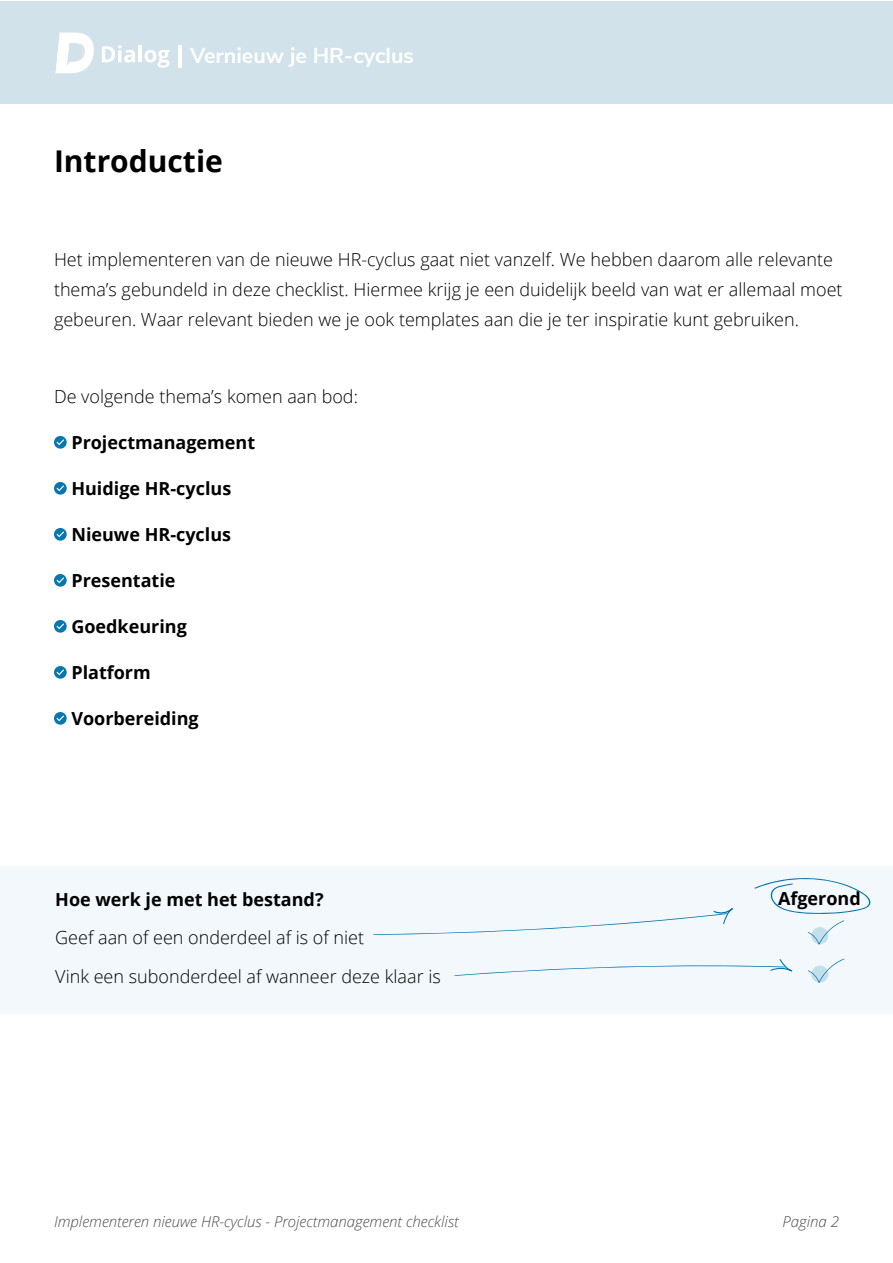
<style>
.page{position:relative;width:893px;height:1263px;background:#fff}
.page>*{position:absolute;margin:0;border:0;box-sizing:border-box;transform-origin:0 0}
.t1{font:700 30px "Open Sans";color:#000}
.t2{font:700 21.45px "Nunito Sans";color:#fff}
.t3{font:300 18px/30px "Open Sans";color:#000}
.t4{font:700 18px "Open Sans";color:#000}
.t5{font:italic 300 15px "Open Sans";color:#4d4d4f}
</style>
<div class="page">
<div style="left:0;top:1px;width:893px;height:103px;background:#d1e2ea"></div>
<svg style="left:102px;top:45px;width:33px;height:18px"></svg>
<hr style="left:138px;top:45px;width:4px;height:17px;background:#fff">
<svg style="left:145px;top:50px;width:25px;height:18px"></svg>
<svg style="left:56px;top:33px;width:38px;height:40px"></svg>
<svg style="left:178px;top:45px;width:4px;height:22px"></svg>
<svg style="left:54px;top:436px;width:13px;height:13px"></svg>
<svg style="left:54px;top:482px;width:13px;height:13px"></svg>
<svg style="left:54px;top:528px;width:13px;height:13px"></svg>
<svg style="left:54px;top:574px;width:13px;height:13px"></svg>
<svg style="left:54px;top:620px;width:13px;height:13px"></svg>
<svg style="left:54px;top:666px;width:13px;height:13px"></svg>
<svg style="left:54px;top:712px;width:13px;height:13px"></svg>
<div style="left:0;top:866px;width:893px;height:147px;background:#f2f8fb"></div>
<svg style="left:373px;top:908px;width:360px;height:27px"></svg>
<svg style="left:454px;top:959px;width:338px;height:17px"></svg>
<svg style="left:754px;top:878px;width:117px;height:36px"></svg>
<svg style="left:808px;top:958px;width:36px;height:25px"></svg>
<svg style="left:808px;top:920px;width:36px;height:25px"></svg>
<p class="t2" style="left:190px;top:40px;width:225px">Vernieuw je HR-cyclus</p>
<h1 class="t1" style="left:54px;top:140px;width:170px">Introductie</h1>
<p class="t3" style="left:54px;top:244px;width:790px">Het implementeren van de nieuwe HR-cyclus gaat niet vanzelf. We hebben daarom alle relevante thema’s gebundeld in deze checklist. Hiermee krijg je een duidelijk beeld van wat er allemaal moet gebeuren. Waar relevant bieden we je ook templates aan die je ter inspiratie kunt gebruiken.</p>
<p class="t3" style="left:54px;top:381px;width:305px">De volgende thema’s komen aan bod:</p>
<p class="t4" style="left:71px;top:429px;width:185px">Projectmanagement</p>
<p class="t4" style="left:71px;top:475px;width:161px">Huidige HR-cyclus</p>
<p class="t4" style="left:71px;top:521px;width:161px">Nieuwe HR-cyclus</p>
<p class="t4" style="left:71px;top:567px;width:106px">Presentatie</p>
<p class="t4" style="left:71px;top:613px;width:117px">Goedkeuring</p>
<p class="t4" style="left:71px;top:659px;width:81px">Platform</p>
<p class="t4" style="left:71px;top:705px;width:129px">Voorbereiding</p>
<p class="t4" style="left:55px;top:886px;width:270px">Hoe werk je met het bestand?</p>
<p class="t3" style="left:55px;top:918px;width:387px;line-height:38.5px">Geef aan of een onderdeel af is of niet<br>Vink een subonderdeel af wanneer deze klaar is</p>
<p class="t4" style="left:778px;top:886px;width:84px">Afgerond</p>
<p class="t5" style="left:54px;top:1211px;width:406px">Implementeren nieuwe HR-cyclus - Projectmanagement checklist</p>
<p class="t5" style="left:782px;top:1211px;width:58px">Pagina 2</p>
</div>
